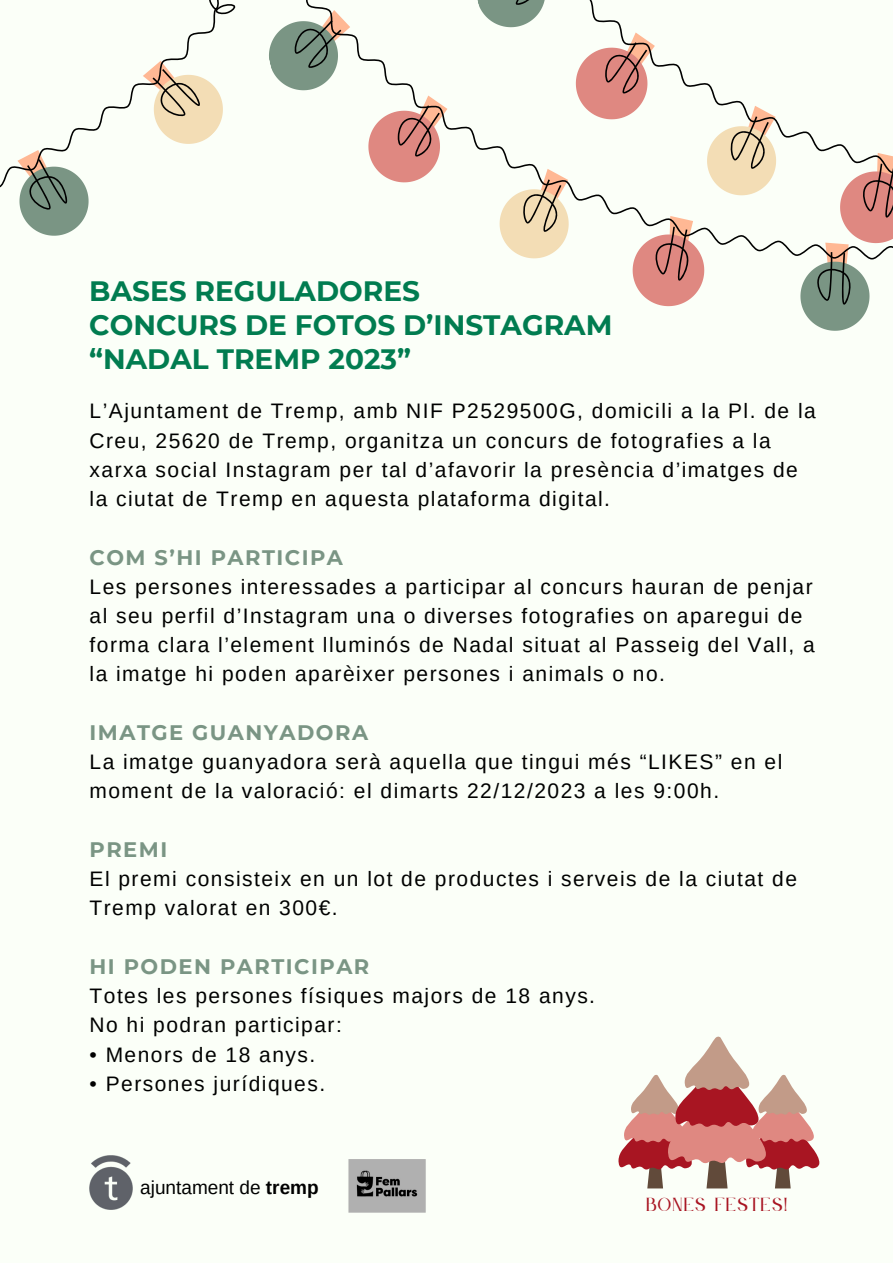
<style>
.page{position:relative;width:893px;height:1264px;background:#fff}
.page>*{position:absolute;margin:0;border:0;box-sizing:border-box;transform-origin:0 0}
.t1{font:700 28.05px/33.9px "Montserrat";color:#017c50}
.t2{font:21px/29.2px "Arimo";letter-spacing:.07em;color:#000}
.t3{font:700 21px "Montserrat";letter-spacing:.07em;color:#7a9584}
.t4{font:19.05px "Arimo";color:#000}
.t5{font:16.65px "Le Jour Serif";letter-spacing:.07em;color:#a81522}
.s1{font-weight:700}
</style>
<div class="page">
<div style="left:0;top:0;width:892px;height:1262px;background:#fbfff8"></div>
<svg style="left:618px;top:1036px;width:201px;height:152px"></svg>
<svg style="left:368px;top:92px;width:83px;height:91px"></svg>
<svg style="left:269px;top:7px;width:83px;height:84px"></svg>
<img style="left:89px;top:1155px;width:43px;height:54px">
<img style="left:348px;top:1159px;width:78px;height:54px">
<svg style="left:484px;top:0;width:362px;height:307px"></svg>
<svg style="left:793px;top:148px;width:99px;height:183px"></svg>
<svg style="left:700px;top:102px;width:83px;height:100px"></svg>
<svg style="left:568px;top:29px;width:90px;height:97px"></svg>
<svg style="left:477px;top:0;width:78px;height:34px"></svg>
<svg style="left:209px;top:0;width:27px;height:22px"></svg>
<svg style="left:5px;top:145px;width:84px;height:91px"></svg>
<svg style="left:139px;top:59px;width:84px;height:85px"></svg>
<p class="t1" style="left:89px;top:274px;width:332px">BASES REGULADORES</p>
<p class="t1" style="left:89px;top:308px;width:524px">CONCURS DE FOTOS D’INSTAGRAM “NADAL TREMP 2023”</p>
<p class="t2" style="left:89px;top:396px;width:727px">L’Ajuntament de Tremp, amb NIF P2529500G, domicili a la Pl. de la Creu, 25620 de Tremp, organitza un concurs de fotografies a la xarxa social Instagram per tal d’afavorir la presència d’imatges de la ciutat de Tremp en aquesta plataforma digital.</p>
<p class="t3" style="left:89px;top:544px;width:255px">COM S’HI PARTICIPA</p>
<p class="t2" style="left:89px;top:572px;width:726px">Les persones interessades a participar al concurs hauran de penjar al seu perfil d’Instagram una o diverses fotografies on aparegui de forma clara l’element lluminós de Nadal situat al Passeig del Vall, a la imatge hi poden aparèixer persones i animals o no.</p>
<p class="t3" style="left:89px;top:719px;width:280px">IMATGE GUANYADORA</p>
<p class="t2" style="left:89px;top:747px;width:694px">La imatge guanyadora serà aquella que tingui més “LIKES” en el moment de la valoració: el dimarts 22/12/2023 a les 9:00h.</p>
<p class="t3" style="left:89px;top:836px;width:79px">PREMI</p>
<p class="t2" style="left:89px;top:864px;width:709px">El premi consisteix en un lot de productes i serveis de la ciutat de<br>Tremp valorat en 300€.</p>
<p class="t3" style="left:89px;top:953px;width:281px">HI PODEN PARTICIPAR</p>
<p class="t2" style="left:89px;top:981px;width:507px">Totes les persones físiques majors de 18 anys.</p>
<p class="t2" style="left:89px;top:1010px;width:254px">No hi podran participar:</p>
<p class="t2" style="left:89px;top:1039px;width:227px">• Menors de 18 anys.</p>
<p class="t2" style="left:89px;top:1068px;width:237px">• Persones jurídiques.</p>
<p class="t4" style="left:140px;top:1176px;width:180px">ajuntament de <span class="s1">tremp</span></p>
<p class="t5" style="left:646px;top:1195px;width:143px">BONES FESTES!</p>
</div>
